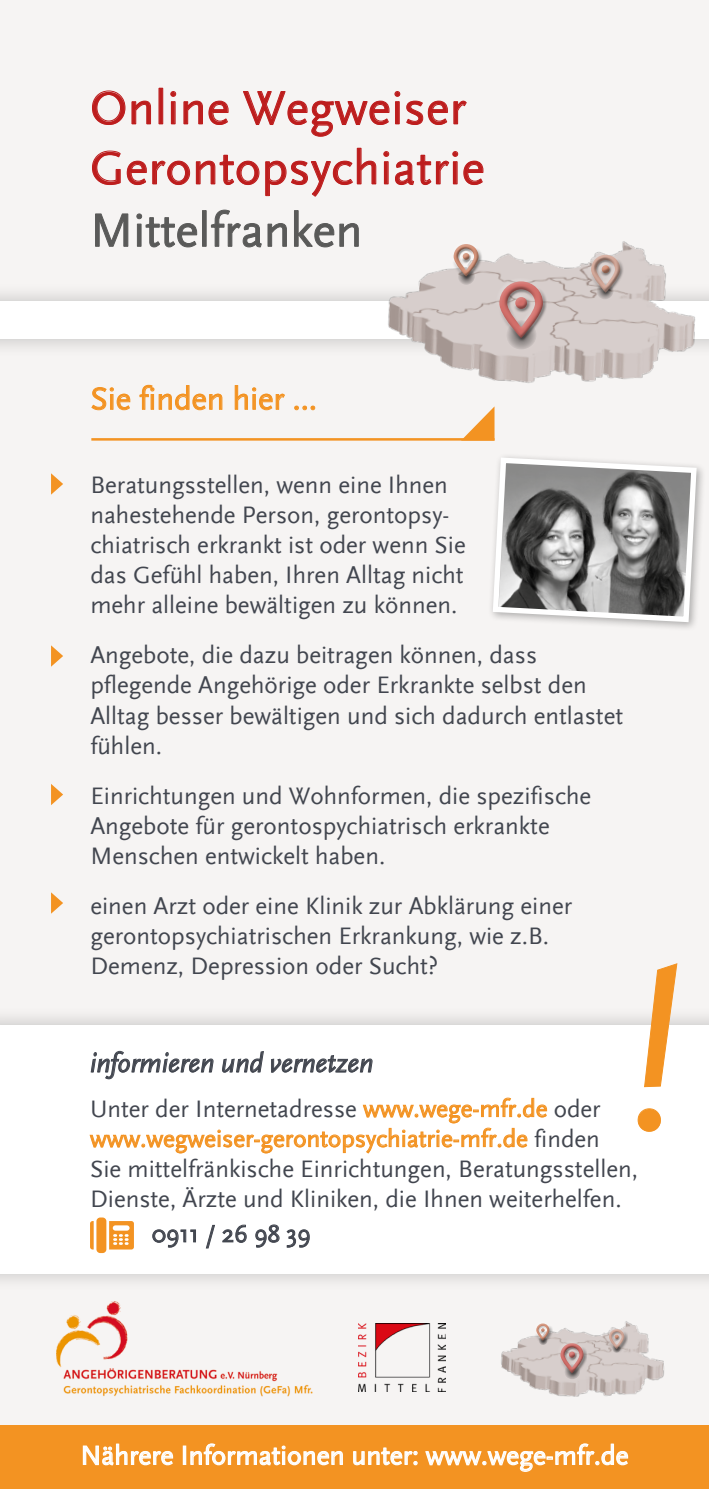
<style>
.page{position:relative;width:709px;height:1489px;background:#fff}
.page>*{position:absolute;margin:0;border:0;box-sizing:border-box;transform-origin:0 0}
.t1{font:49px/60px "Scala Sans";letter-spacing:.01em;color:#bd1d1d}
.t2{font:32.5px "Scala Sans";color:#f39322}
.t3{font:27.5px "Scala Sans";color:#fff}
.t4{font:italic 27.5px "Scala Sans";color:#42464f}
.t5{font:25px/30px "Scala Sans";color:#42464f}
.s1{color:#f39322}
</style>
<div class="page">
<div style="left:0;top:0;width:709px;height:1431px;background:#f6f4f3"></div>
<div style="left:0;top:1424px;width:709px;height:64px;background:#f39322"></div>
<svg style="left:82px;top:1443px;width:92px;height:23px"></svg>
<div style="left:183px;top:1445px;width:3px;height:19px;border:1px solid #fff"></div>
<svg style="left:190px;top:1443px;width:153px;height:23px"></svg>
<svg style="left:353px;top:1447px;width:65px;height:19px"></svg>
<svg style="left:425px;top:1443px;width:203px;height:29px"></svg>
<svg style="left:51px;top:473px;width:12px;height:21px"></svg>
<svg style="left:51px;top:645px;width:12px;height:21px"></svg>
<svg style="left:51px;top:784px;width:12px;height:21px"></svg>
<svg style="left:51px;top:892px;width:12px;height:21px"></svg>
<hr style="left:93px;top:438px;width:400px;height:2px;background:#f39322">
<svg style="left:461px;top:407px;width:33px;height:33px"></svg>
<div style="left:0;top:1005px;width:709px;height:287px;background:#000;opacity:.23"></div>
<div style="left:0;top:1024px;width:709px;height:249px;background:#fff"></div>
<svg style="left:90px;top:1097px;width:457px;height:56px"></svg>
<svg style="left:90px;top:1050px;width:124px;height:29px"></svg>
<svg style="left:222px;top:1051px;width:42px;height:22px"></svg>
<svg style="left:271px;top:1055px;width:102px;height:18px"></svg>
<img style="left:56px;top:1301px;width:257px;height:94px">
<img style="left:358px;top:1323px;width:87px;height:68px">
<svg style="left:92px;top:90px;width:59px;height:35px"></svg>
<div style="left:159px;top:88px;width:4px;height:36px;border:1px solid #bd1d1d"></div>
<svg style="left:170px;top:91px;width:6px;height:34px"></svg>
<svg style="left:183px;top:100px;width:46px;height:25px"></svg>
<svg style="left:243px;top:91px;width:157px;height:46px"></svg>
<svg style="left:406px;top:100px;width:61px;height:25px"></svg>
<svg style="left:92px;top:150px;width:98px;height:35px"></svg>
<svg style="left:196px;top:147px;width:180px;height:50px"></svg>
<svg style="left:383px;top:151px;width:6px;height:34px"></svg>
<svg style="left:395px;top:151px;width:88px;height:34px"></svg>
<div style="left:488px;top:453px;width:218px;height:179px;background:#000;opacity:.3"></div>
<svg style="left:490px;top:454px;width:209px;height:171px"></svg>
<img style="left:501px;top:1321px;width:163px;height:76px">
<svg style="left:564px;top:1363px;width:16px;height:16px"></svg>
<div style="left:557px;top:1339px;width:29px;height:29px;background:#fff;opacity:.21"></div>
<div style="left:557px;top:1345px;width:30px;height:31px;background:#000;opacity:.38"></div>
<div style="left:533px;top:1320px;width:19px;height:17px;background:#fff;opacity:.21"></div>
<div style="left:533px;top:1324px;width:21px;height:20px;background:#000;opacity:.38"></div>
<div style="left:605px;top:1326px;width:22px;height:19px;background:#fff;opacity:.21"></div>
<div style="left:606px;top:1330px;width:22px;height:23px;background:#000;opacity:.38"></div>
<div style="left:0;top:282px;width:709px;height:76px;background:#000;opacity:.23"></div>
<div style="left:0;top:302px;width:709px;height:37px;background:#fff"></div>
<img style="left:377px;top:241px;width:329px;height:142px">
<svg style="left:505px;top:320px;width:31px;height:29px"></svg>
<div style="left:496px;top:278px;width:48px;height:52px;background:#fff;opacity:.21"></div>
<div style="left:498px;top:285px;width:49px;height:57px;background:#000;opacity:.38"></div>
<svg style="left:457px;top:267px;width:18px;height:18px"></svg>
<div style="left:450px;top:241px;width:31px;height:31px;background:#fff;opacity:.21"></div>
<div style="left:451px;top:246px;width:32px;height:34px;background:#000;opacity:.38"></div>
<svg style="left:596px;top:282px;width:17px;height:17px"></svg>
<div style="left:588px;top:251px;width:34px;height:36px;background:#fff;opacity:.21"></div>
<div style="left:589px;top:257px;width:35px;height:39px;background:#000;opacity:.38"></div>
<svg style="left:95px;top:210px;width:264px;height:37px"></svg>
<svg style="left:152px;top:1229px;width:44px;height:18px"></svg>
<svg style="left:206px;top:1224px;width:9px;height:24px"></svg>
<svg style="left:222px;top:1224px;width:24px;height:18px"></svg>
<svg style="left:255px;top:1224px;width:24px;height:23px"></svg>
<svg style="left:287px;top:1229px;width:22px;height:18px"></svg>
<svg style="left:90px;top:1220px;width:44px;height:29px"></svg>
<div style="left:96px;top:1217px;width:10px;height:35px;background:#f39322;border-radius:4px"></div>
<svg style="left:91px;top:387px;width:40px;height:23px"></svg>
<svg style="left:139px;top:384px;width:84px;height:26px"></svg>
<svg style="left:234px;top:385px;width:51px;height:25px"></svg>
<svg style="left:294px;top:405px;width:21px;height:5px"></svg>
<svg style="left:632px;top:963px;width:50px;height:169px"></svg>
<h1 class="t1" style="left:90px;top:79px;width:396px">Online Wegweiser<br>Gerontopsychiatrie</h1>
<h2 class="t2" style="left:90px;top:381px;width:228px">Sie finden hier ...</h2>
<p class="t5" style="left:90px;top:470px;width:377px">Beratungsstellen, wenn eine Ihnen nahestehende Person, gerontopsy&shy;chiatrisch erkrankt ist oder wenn Sie das Gefühl haben, Ihren Alltag nicht mehr alleine bewältigen zu können.</p>
<p class="t5" style="left:90px;top:640px;width:534px">Angebote, die dazu beitragen können, dass pflegende Angehörige oder Erkrankte selbst den Alltag besser bewältigen und sich dadurch entlastet fühlen.</p>
<p class="t5" style="left:90px;top:780px;width:502px">Einrichtungen und Wohnformen, die spezifische<br>Angebote für gerontospychiatrisch erkrankte<br>Menschen entwickelt haben.</p>
<p class="t5" style="left:90px;top:890px;width:483px">einen Arzt oder eine Klinik zur Abklärung einer gerontopsychiatrischen Erkrankung, wie z.B.<br>Demenz, Depression oder Sucht?</p>
<p class="t4" style="left:90px;top:1047px;width:285px">informieren und vernetzen</p>
<p class="t5" style="left:90px;top:1093px;width:549px">Unter der Internetadresse <span class="s1">www.wege-mfr.de</span> oder <span class="s1">www.wegweiser-gerontopsychiatrie-mfr.de</span> finden<br>Sie mittelfränkische Einrichtungen, Beratungsstellen, Dienste, Ärzte und Kliniken, die Ihnen weiterhelfen.</p>
<p class="t5" style="left:152px;top:1219px;width:160px">0911 / 26 98 39</p>
<p class="t3" style="left:80px;top:1440px;width:549px">Nährere Informationen unter: www.wege-mfr.de</p>
</div>
